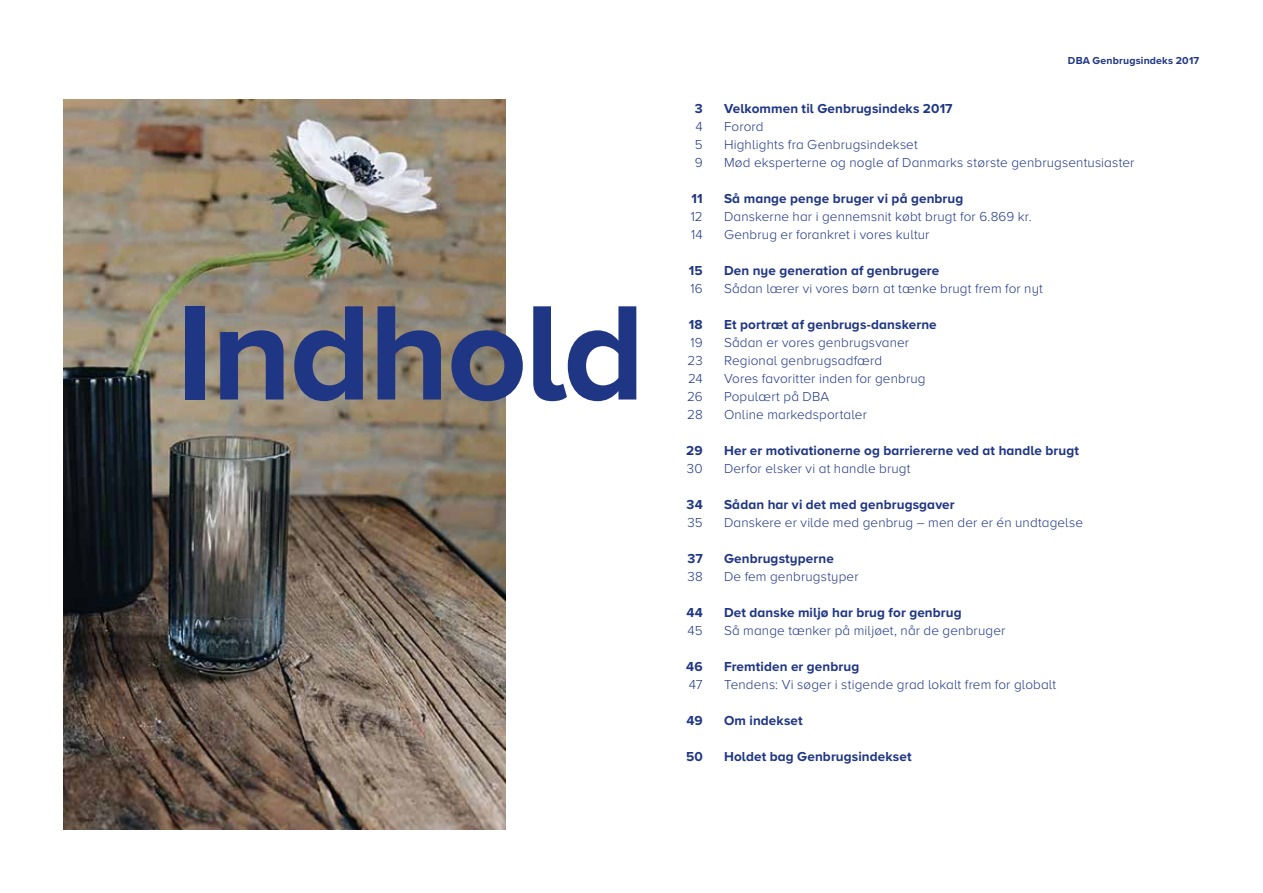
<style>
.page{position:relative;width:1263px;height:893px;background:#fff}
.page>*{position:absolute;margin:0;border:0;box-sizing:border-box;transform-origin:0 0}
.t1{font:700 139.65px "Proxima Nova A";letter-spacing:-.02em;color:#1f3685}
.t2{font:300 13.5px/18px "Proxima Nova A";letter-spacing:.01em;color:#1f3685}
.t3{font:700 13.5px "Proxima Nova A";letter-spacing:.01em;color:#1f3685}
.t4{font:700 10.5px "Proxima Nova A";letter-spacing:.015em;color:#1f3685}
</style>
<div class="page">
<img style="left:64px;top:99px;width:441px;height:730px">
<h1 class="t1" style="left:175px;top:249px;width:471px">Indhold</h1>
<p class="t3" style="left:695px;top:99px;width:9px">3</p>
<p class="t2" style="left:695px;top:117px;width:9px;text-align:justify">4<br>5<br>9</p>
<p class="t3" style="left:691px;top:189px;width:13px">11</p>
<p class="t2" style="left:691px;top:207px;width:14px">12<br>14</p>
<p class="t3" style="left:689px;top:261px;width:15px">15</p>
<p class="t2" style="left:690px;top:279px;width:14px">16</p>
<p class="t3" style="left:689px;top:315px;width:15px">18</p>
<p class="t2" style="left:687px;top:333px;width:17px;text-align:justify">19<br>23<br>24<br>26<br>28</p>
<p class="t3" style="left:686px;top:441px;width:18px">29</p>
<p class="t2" style="left:687px;top:459px;width:17px">30</p>
<p class="t3" style="left:687px;top:495px;width:18px">34</p>
<p class="t2" style="left:687px;top:513px;width:17px">35</p>
<p class="t3" style="left:687px;top:549px;width:17px">37</p>
<p class="t2" style="left:687px;top:567px;width:17px">38</p>
<p class="t3" style="left:686px;top:603px;width:18px">44</p>
<p class="t2" style="left:688px;top:621px;width:17px">45</p>
<p class="t3" style="left:686px;top:657px;width:18px">46</p>
<p class="t2" style="left:689px;top:675px;width:15px">47</p>
<p class="t3" style="left:686px;top:711px;width:18px">49</p>
<p class="t3" style="left:686px;top:747px;width:18px">50</p>
<p class="t4" style="left:1068px;top:52px;width:133px">DBA Genbrugsindeks 2017</p>
<p class="t3" style="left:724px;top:99px;width:230px">Velkommen til Genbrugsindeks 2017</p>
<p class="t2" style="left:724px;top:117px;width:412px">Forord<br>Highlights fra Genbrugsindekset<br>Mød eksperterne og nogle af Danmarks største genbrugsentusiaster</p>
<p class="t3" style="left:724px;top:189px;width:241px">Så mange penge bruger vi på genbrug</p>
<p class="t2" style="left:724px;top:207px;width:309px">Danskerne har i gennemsnit købt brugt for 6.869 kr.<br>Genbrug er forankret i vores kultur</p>
<p class="t3" style="left:724px;top:261px;width:217px">Den nye generation af genbrugere</p>
<p class="t2" style="left:724px;top:279px;width:320px">Sådan lærer vi vores børn at tænke brugt frem for nyt</p>
<p class="t3" style="left:724px;top:315px;width:214px">Et portræt af genbrugs-danskerne</p>
<p class="t2" style="left:724px;top:333px;width:203px">Sådan er vores genbrugsvaner<br>Regional genbrugsadfærd<br>Vores favoritter inden for genbrug<br>Populært på DBA<br>Online markedsportaler</p>
<p class="t3" style="left:724px;top:441px;width:357px">Her er motivationerne og barriererne ved at handle brugt</p>
<p class="t2" style="left:724px;top:459px;width:188px">Derfor elsker vi at handle brugt</p>
<p class="t3" style="left:724px;top:495px;width:232px">Sådan har vi det med genbrugsgaver</p>
<p class="t2" style="left:724px;top:513px;width:361px">Danskere er vilde med genbrug – men der er én undtagelse</p>
<p class="t3" style="left:724px;top:549px;width:111px">Genbrugstyperne</p>
<p class="t2" style="left:724px;top:567px;width:136px">De fem genbrugstyper</p>
<p class="t3" style="left:724px;top:603px;width:239px">Det danske miljø har brug for genbrug</p>
<p class="t2" style="left:724px;top:621px;width:283px">Så mange tænker på miljøet, når de genbruger</p>
<p class="t3" style="left:724px;top:657px;width:137px">Fremtiden er genbrug</p>
<p class="t2" style="left:724px;top:675px;width:334px">Tendens: Vi søger i stigende grad lokalt frem for globalt</p>
<p class="t3" style="left:724px;top:711px;width:80px">Om indekset</p>
<p class="t3" style="left:724px;top:747px;width:189px">Holdet bag Genbrugsindekset</p>
</div>
